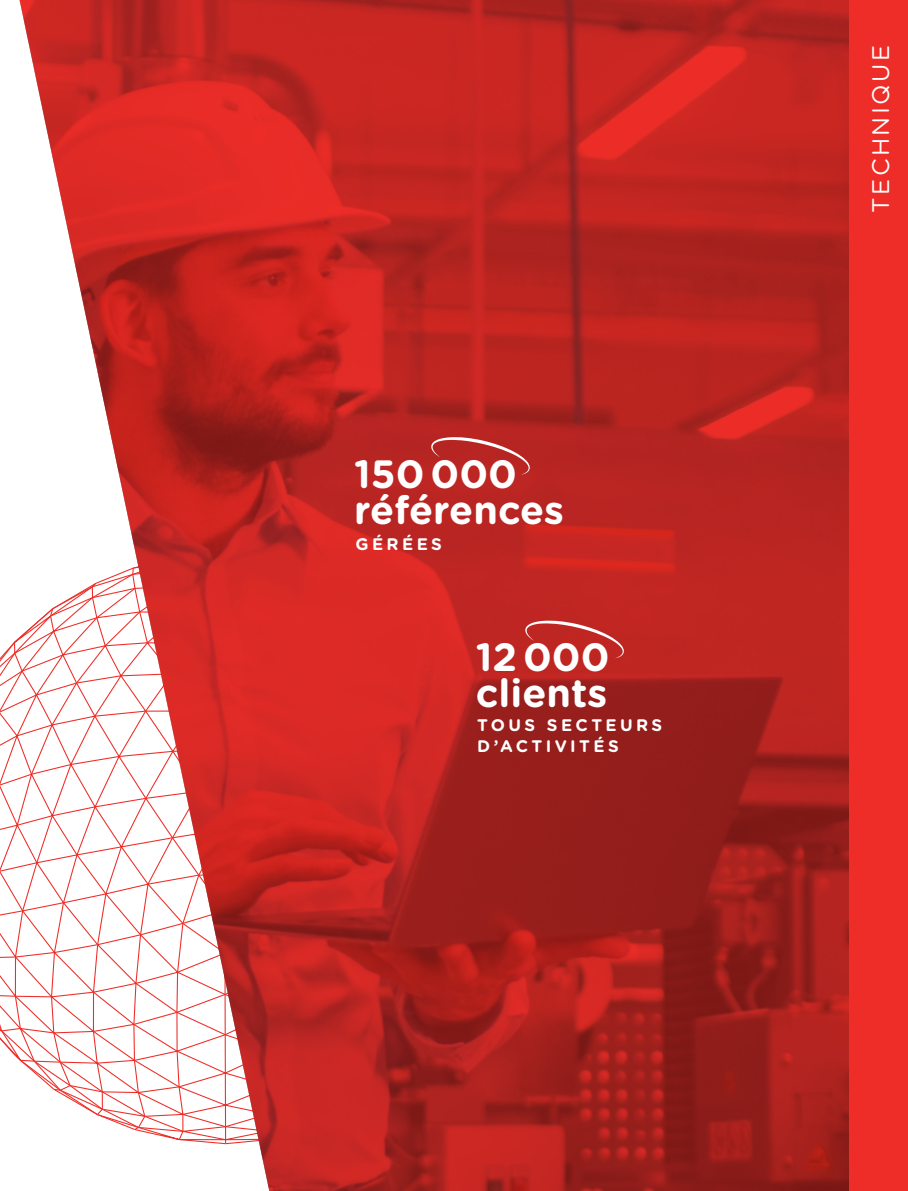
<style>
.page{position:relative;width:908px;height:1191px;background:#fff}
.page>*{position:absolute;margin:0;border:0;box-sizing:border-box;transform-origin:0 0}
.t1{font:700 39.4px/36px "Gotham Rounded";color:#fff}
.t2{font:24px "Gotham Rounded";letter-spacing:.1em;color:#fff}
.t3{font:700 16.8px/20.4px "Gotham Rounded";letter-spacing:.2em;color:#fff}
</style>
<div class="page">
<img style="left:19px;top:0;width:830px;height:1191px">
<div style="left:849px;top:0;width:58px;height:1191px;background:#ee2d28"></div>
<svg style="left:431px;top:436px;width:98px;height:39px"></svg>
<svg style="left:0;top:553px;width:623px;height:591px"></svg>
<p class="t1" style="left:354px;top:454px;width:211px">150 000 références</p>
<p class="t3" style="left:355px;top:533px;width:88px">GÉRÉES</p>
<p class="t1" style="left:475px;top:638px;width:135px">12 000 clients</p>
<p class="t3" style="left:477px;top:714px;width:186px">TOUS SECTEURS<br>D’ACTIVITÉS</p>
<p class="t2" style="left:863px;top:213px;width:169px;rotate:-90deg">TECHNIQUE</p>
</div>
